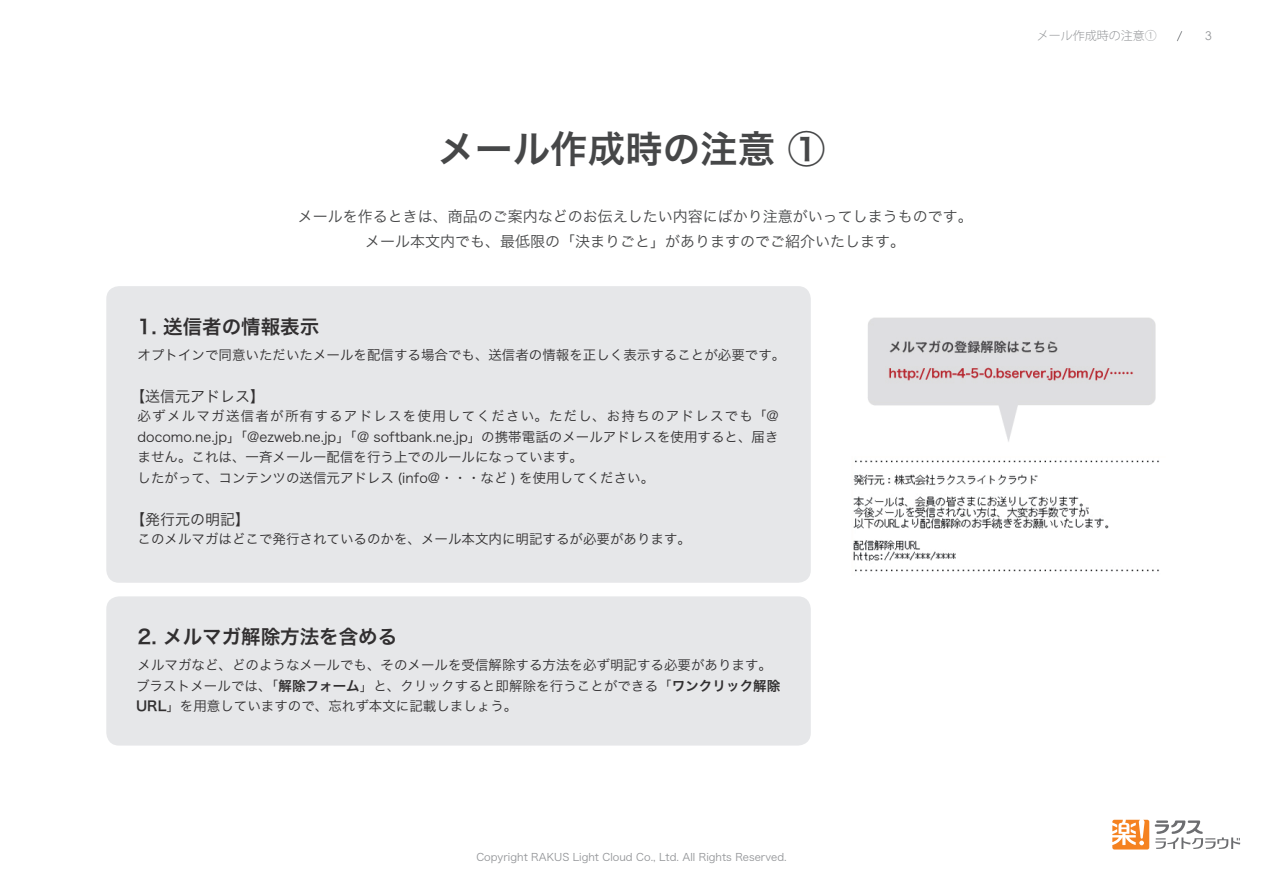
<style>
.page{position:relative;width:1263px;height:893px;background:#fff}
.page>*{position:absolute;margin:0;border:0;box-sizing:border-box;transform-origin:0 0}
.t1{font:37.5px "Hira Kaku Pro W6";color:#464748}
.t2{font:19.5px "Hira Kaku Pro W6";color:#312f30}
.t3{font:15px/25.5px "Hira Kaku Pro W3";color:#464748;text-align:center}
.t4{font:15px "Hira Kaku Pro W3";color:#312f30}
.t5{font:13.5px/20.4px "Hira Kaku Pro W3";color:#312f30}
.t6{font:300 12px "Koz Go Pro";color:#939598}
.t7{font:12px "Century Gothic";color:#939598}
.t8{font:10.5px "Hira Kaku Pro W3";color:#939598}
.s1{font-family:"Hira Kaku Pro W6"}
</style>
<div class="page">
<svg style="left:1177px;top:31px;width:6px;height:11px"></svg>
<svg style="left:1112px;top:820px;width:37px;height:29px"></svg>
<svg style="left:1155px;top:820px;width:85px;height:29px"></svg>
<img style="left:853px;top:317px;width:307px;height:255px">
<div style="left:106px;top:286px;width:705px;height:297px;background:#e6e7e9;border-radius:13px"></div>
<div style="left:106px;top:596px;width:705px;height:150px;background:#e6e7e9;border-radius:13px"></div>
<h1 class="t1" style="left:438px;top:115px;width:389px">メール作成時の注意 1</h1>
<p class="t3" style="left:298px;top:202px;width:676px">メールを作るときは、商品のご案内などのお伝えしたい内容にばかり注意がいってしまうものです。メール本文内でも、最低限の「決まりごと」がありますのでご紹介いたします。</p>
<h2 class="t2" style="left:138px;top:309px;width:183px">1. 送信者の情報表示</h2>
<p class="t5" style="left:138px;top:344px;width:649px">オプトインで同意いただいたメールを配信する場合でも、送信者の情報を正しく表示することが必要です。</p>
<p class="t4" style="left:130px;top:383px;width:136px">【送信元アドレス【</p>
<p class="t5" style="left:138px;top:405px;width:643px">必ずメルマガ送信者が所有するアドレスを使用してください。ただし、お持ちのアドレスでも」@ docomo.ne j p. 」「@ezweb.ne j p. 」「＠ softbank.ne j p. 」の携帯電話のメールアドレスを使用すると、届きません。これは、一斉メールー配信を行う上でのルールになっています。<br>したがって、コンテンツの送信元アドレス (info@・・・など ) を使用してください。</p>
<p class="t4" style="left:130px;top:506px;width:121px">【発行元の明記【</p>
<p class="t5" style="left:138px;top:528px;width:555px">このメルマガはどこで発行されているのかを、メール本文内に明記するが必要があります。</p>
<h2 class="t2" style="left:138px;top:619px;width:261px">2. メルマガ解除方法を含める</h2>
<p class="t5" style="left:136px;top:654px;width:646px">メルマガなど、どのようなメールでも、そのメールを受信解除する方法を必ず明記する必要があります。ブラストメールでは、「<span class="s1">解除フォーム</span>」と、クリックすると即解除を行うことができる「<span class="s1">ワンクリック解除<br>URL</span>」を用意していますので、忘れず本文に記載しましょう。</p>
<p class="t8" style="left:476px;top:848px;width:312px">Copyright RAKUS Light Cloud Co., Ltd. All Rights Reserved.</p>
<p class="t6" style="left:1037px;top:28px;width:121px">メール作成時の注意1</p>
<p class="t7" style="left:1205px;top:27px;width:8px">3</p>
</div>
